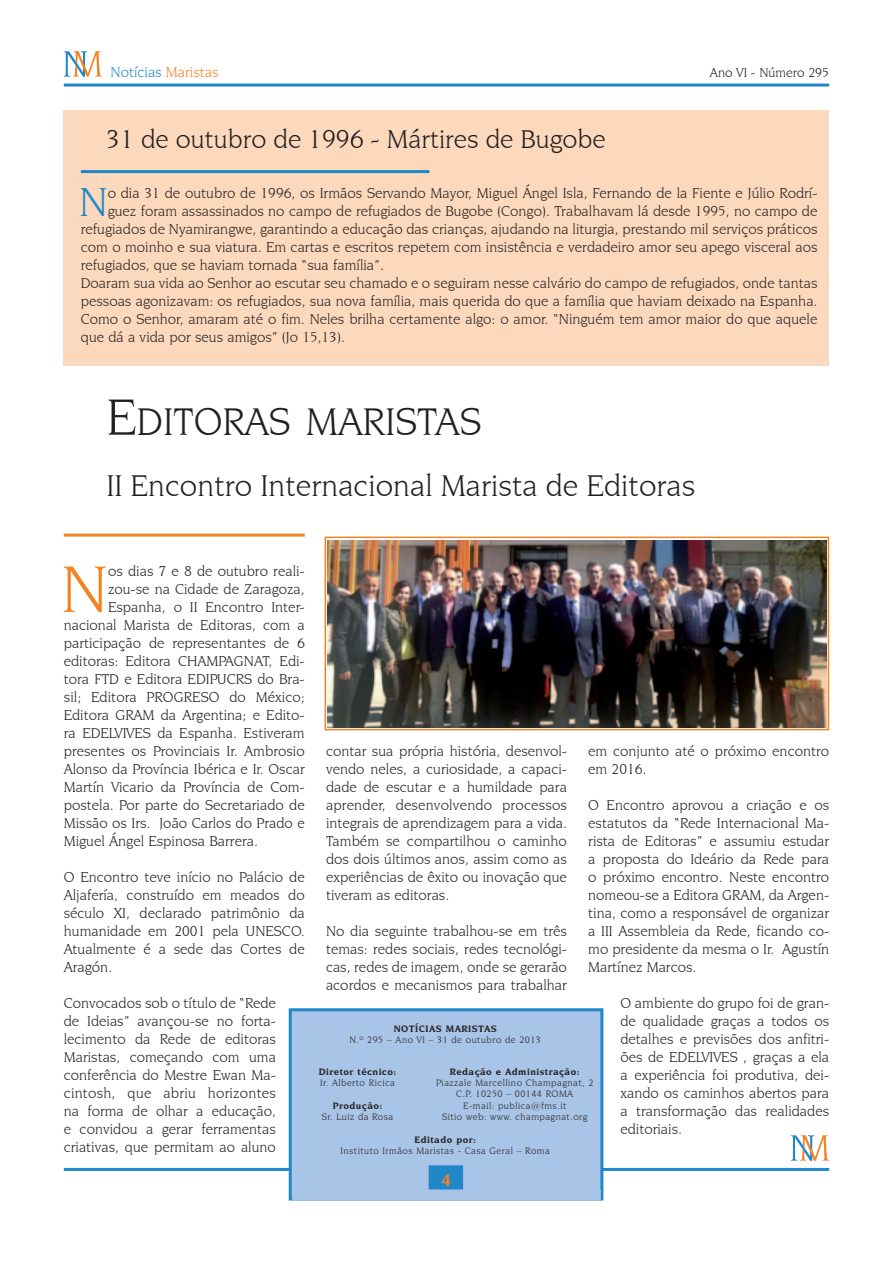
<style>
.page{position:relative;width:893px;height:1263px;background:#fff}
.page>*{position:absolute;margin:0;border:0;box-sizing:border-box;transform-origin:0 0}
.t1{font:70.2px "Novarese IT Cby BT";color:#f58220}
.t2{font:42.6px "Novarese IT Cby BT";color:#2088c9}
.t3{font:40.5px "Novarese IT Cby BT";color:#231f20}
.t4{font:31.5px "Novarese IT Cby BT";color:#231f20}
.t5{font:27px "Novarese IT Cby BT";color:#231f20}
.t6{font:700 18px "Novarese IT Cby BT";color:#f58220}
.t7{font:15px/18px "Novarese IT Cby BT";color:#231f20;text-align:justify}
.t8{font:15px "Novarese IT Cby BT";color:#2088c9}
.t9{font:13.5px "Novarese IT Cby BT";color:#231f20}
.t10{font:9.75px/11.2px "Novarese IT Cby BT";letter-spacing:.05em;color:#231f20;text-align:center}
.t11{font:700 9.75px "Novarese IT Cby BT";letter-spacing:.05em;color:#231f20}
.s1{color:#f58220}
.s2{font-size:54px}
</style>
<div class="page">
<hr style="left:64px;top:84px;width:765px;height:3px;background:#2088c9">
<svg style="left:64px;top:51px;width:38px;height:26px"></svg>
<svg style="left:791px;top:1135px;width:38px;height:26px"></svg>
<hr style="left:64px;top:1168px;width:765px;height:3px;background:#2088c9">
<div style="left:289px;top:1008px;width:314px;height:192px;background:#a8c4e6;border:3px solid #2088c9"></div>
<div style="left:429px;top:1165px;width:34px;height:25px;background:#2088c9;border:3px solid #2088c9"></div>
<div style="left:292px;top:1190px;width:309px;height:10px;background:#a8c4e6"></div>
<hr style="left:64px;top:534px;width:241px;height:3px;background:#f58220">
<div style="left:64px;top:111px;width:765px;height:255px;background:#fcd9bc"></div>
<img style="left:328px;top:540px;width:498px;height:187px">
<div style="left:325px;top:537px;width:504px;height:193px;border:2px solid #f58220"></div>
<hr style="left:81px;top:170px;width:348px;height:3px;background:#2088c9">
<p class="t8" style="left:111px;top:63px;width:110px">Notícias <span class="s1">Maristas</span></p>
<p class="t9" style="left:710px;top:64px;width:121px">Ano VI - Número 295</p>
<h3 class="t5" style="left:106px;top:123px;width:501px">31 de outubro de 1996 - Mártires de Bugobe</h3>
<h2 class="t2" style="left:79px;top:177px;width:30px">N</h2>
<p class="t7" style="left:108px;top:184px;width:711px">o dia 31 de outubro de 1996, os Irmãos Servando Mayor, Miguel Ángel Isla, Fernando de la Fiente e Júlio Rodrí-</p>
<p class="t7" style="left:108px;top:202px;width:711px">guez foram assassinados no campo de refugiados de Bugobe (Congo). Trabalhavam lá desde 1995, no campo de</p>
<p class="t7" style="left:81px;top:220px;width:738px">refugiados de Nyamirangwe, garantindo a educação das crianças, ajudando na liturgia, prestando mil serviços práticos</p>
<p class="t7" style="left:81px;top:238px;width:738px">com o moinho e sua viatura. Em cartas e escritos repetem com insistência e verdadeiro amor seu apego visceral aos</p>
<p class="t7" style="left:81px;top:256px;width:305px">refugiados, que se haviam tornada “sua família”.</p>
<p class="t7" style="left:81px;top:274px;width:738px">Doaram sua vida ao Senhor ao escutar seu chamado e o seguiram nesse calvário do campo de refugiados, onde tantas</p>
<p class="t7" style="left:81px;top:292px;width:738px">pessoas agonizavam: os refugiados, sua nova família, mais querida do que a família que haviam deixado na Espanha.</p>
<p class="t7" style="left:81px;top:310px;width:738px">Como o Senhor, amaram até o fim. Neles brilha certamente algo: o amor. “Ninguém tem amor maior do que aquele</p>
<p class="t7" style="left:81px;top:328px;width:266px">que dá a vida por seus amigos” (Jo 15,13).</p>
<h3 class="t3" style="left:106px;top:397px;width:377px"><span class="s2">E</span>DITORAS MARISTAS</h3>
<h3 class="t4" style="left:106px;top:467px;width:591px">II Encontro Internacional Marista de Editoras</h3>
<h1 class="t1" style="left:61px;top:547px;width:49px">N</h1>
<p class="t7" style="left:108px;top:562px;width:198px">os dias 7 e 8 de outubro reali-</p>
<p class="t7" style="left:108px;top:580px;width:198px">zou-se na Cidade de Zaragoza,</p>
<p class="t7" style="left:108px;top:598px;width:198px">Espanha, o II Encontro Inter-</p>
<p class="t7" style="left:64px;top:616px;width:242px">nacional Marista de Editoras, com a</p>
<p class="t7" style="left:64px;top:634px;width:242px">participação de representantes de 6</p>
<p class="t7" style="left:64px;top:652px;width:242px">editoras: Editora CHAMPAGNAT, Edi-</p>
<p class="t7" style="left:64px;top:670px;width:242px">tora FTD e Editora EDIPUCRS do Bra-</p>
<p class="t7" style="left:64px;top:688px;width:243px">sil; Editora PROGRESO do México;</p>
<p class="t7" style="left:64px;top:706px;width:242px">Editora GRAM da Argentina; e Edito-</p>
<p class="t7" style="left:64px;top:724px;width:242px">ra EDELVIVES da Espanha. Estiveram</p>
<p class="t7" style="left:64px;top:742px;width:242px">presentes os Provinciais Ir. Ambrosio</p>
<p class="t7" style="left:64px;top:760px;width:242px">Alonso da Província Ibérica e Ir. Oscar</p>
<p class="t7" style="left:64px;top:778px;width:242px">Martín Vicario da Província de Com-</p>
<p class="t7" style="left:64px;top:796px;width:242px">postela. Por parte do Secretariado de</p>
<p class="t7" style="left:64px;top:814px;width:242px">Missão os Irs. João Carlos do Prado e</p>
<p class="t7" style="left:64px;top:832px;width:196px">Miguel Ángel Espinosa Barrera.</p>
<p class="t7" style="left:64px;top:868px;width:242px">O Encontro teve início no Palácio de Aljafería, construído em meados do século XI, declarado patrimônio da humanidade em 2001 pela UNESCO.<br>Atualmente é a sede das Cortes de Aragón.</p>
<p class="t7" style="left:64px;top:994px;width:214px">Convocados sob o título de “Rede de Ideias” avançou-se no forta&shy;lecimento da Rede de editoras Maristas, começando com uma conferência do Mestre Ewan Ma&shy;cintosh, que abriu horizontes na forma de olhar a educação, e convidou a gerar ferramentas criativas, que permitam ao aluno</p>
<p class="t7" style="left:326px;top:742px;width:242px">contar sua própria história, desenvol&shy;vendo neles, a curiosidade, a capaci&shy;dade de escutar e a humildade para aprender, desenvolvendo processos integrais de aprendizagem para a vida.<br>Também se compartilhou o caminho dos dois últimos anos, assim como as experiências de êxito ou inovação que tiveram as editoras.</p>
<p class="t7" style="left:326px;top:922px;width:242px">No dia seguinte trabalhou-se em três temas: redes sociais, redes tecnológi&shy;cas, redes de imagem, onde se gerarão acordos e mecanismos para trabalhar</p>
<p class="t7" style="left:588px;top:742px;width:242px">em conjunto até o próximo encontro em 2016.</p>
<p class="t7" style="left:588px;top:796px;width:242px">O Encontro aprovou a criação e os estatutos da “Rede Internacional Ma&shy;rista de Editoras” e assumiu estudar a proposta do Ideário da Rede para o próximo encontro. Neste encontro nomeou-se a Editora GRAM, da Argen&shy;tina, como a responsável de organizar a III Assembleia da Rede, ficando co&shy;mo presidente da mesma o Ir. Agustín Martínez Marcos.</p>
<p class="t7" style="left:620px;top:994px;width:210px">O ambiente do grupo foi de gran&shy;de qualidade graças a todos os detalhes e previsões dos anfitri&shy;ões de EDELVIVES , graças a ela a experiência foi produtiva, dei&shy;xando os caminhos abertos para a transformação das realidades editoriais.</p>
<p class="t11" style="left:394px;top:1023px;width:104px">Notícias MARISTAS</p>
<p class="t10" style="left:349px;top:1034px;width:193px">N.º 295 – Ano VI – 31 de outubro de 2013</p>
<p class="t11" style="left:319px;top:1066px;width:79px">Diretor técnico:</p>
<p class="t10" style="left:320px;top:1077px;width:76px">Ir. Alberto Ricica</p>
<p class="t11" style="left:333px;top:1099px;width:51px">Produção:</p>
<p class="t10" style="left:322px;top:1111px;width:73px">Sr. Luiz da Rosa</p>
<p class="t11" style="left:450px;top:1066px;width:131px">Redação e Administração:</p>
<p class="t10" style="left:436px;top:1077px;width:159px">Piazzale Marcellino Champagnat, 2<br>C.P. 10250 – 00144 ROMA<br>E-mail: publica@fms.it<br>Sitio web: www. champagnat.org</p>
<p class="t11" style="left:414px;top:1133px;width:63px">Editado por:</p>
<p class="t10" style="left:341px;top:1145px;width:211px">Instituto Irmãos Maristas - Casa Geral – Roma</p>
<p class="t6" style="left:441px;top:1169px;width:12px">4</p>
</div>
